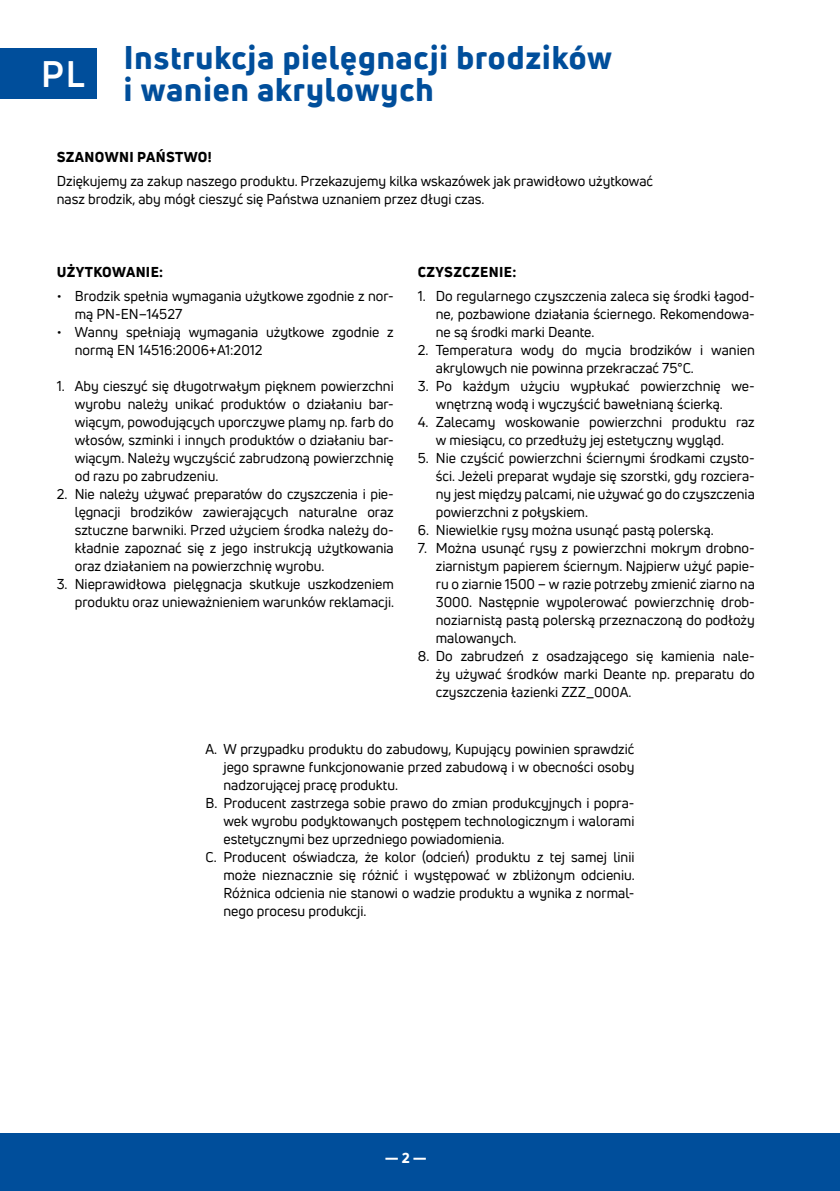
<style>
.page{position:relative;width:840px;height:1191px;background:#fff}
.page>*{position:absolute;margin:0;border:0;box-sizing:border-box;transform-origin:0 0}
.TYTUL{font:700 36px "Uni Neue";color:#fff}
.TYTUL-2{font:800 32px/32px "Uni Neue";letter-spacing:.03em;color:#004e9b}
.TEXT{font:14px/18px "Uni Neue";color:#000;text-align:justify}
.PODTYTUL{font:800 14px "Uni Neue";letter-spacing:.025em;color:#000}
.t1{font:800 14px "Uni Neue";color:#fff}
</style>
<div class="page">
<div style="left:0;top:1133px;width:839px;height:58px;background:#004e9b"></div>
<hr style="left:839px;top:48px;width:1px;height:51px;background:#004e9b">
<div style="left:0;top:48px;width:96px;height:51px;background:#004e9b"></div>
<p class="TYTUL" style="left:41px;top:52px;width:45px">PL</p>
<p class="TYTUL-2" style="left:124px;top:41px;width:489px">Instrukcja pielęgnacji brodzików i wanien akrylowych</p>
<p class="PODTYTUL" style="left:57px;top:148px;width:156px">SZANOWNI PAŃSTWO!</p>
<p class="TEXT" style="left:57px;top:172px;width:597px">Dziękujemy za zakup naszego produktu. Przekazujemy kilka wskazówek jak prawidłowo użytkować</p>
<p class="TEXT" style="left:57px;top:190px;width:429px">nasz brodzik, aby mógł cieszyć się Państwa uznaniem przez długi czas.</p>
<p class="PODTYTUL" style="left:57px;top:262px;width:108px">UŻYTKOWANIE:</p>
<p class="TEXT" style="left:75px;top:286px;width:320px;text-indent:-18px">• Brodzik spełnia wymagania użytkowe zgodnie z nor&shy;mą PN-EN–14527</p>
<p class="TEXT" style="left:75px;top:322px;width:320px;text-indent:-18px">• Wanny spełniają wymagania użytkowe zgodnie z normą EN 14516:2006+A1:2012</p>
<p class="TEXT" style="left:75px;top:376px;width:320px;text-indent:-18px">1. Aby cieszyć się długotrwałym pięknem powierzchni wyrobu należy unikać produktów o działaniu bar&shy;wiącym, powodujących uporczywe plamy np. farb do włosów, szminki i innych produktów o działaniu bar&shy;wiącym. Należy wyczyścić zabrudzoną powierzchnię od razu po zabrudzeniu.</p>
<p class="TEXT" style="left:75px;top:484px;width:320px;text-indent:-18px">2. Nie należy używać preparatów do czyszczenia i pie&shy;lęgnacji brodzików zawierających naturalne oraz sztuczne barwniki. Przed użyciem środka należy do&shy;kładnie zapoznać się z jego instrukcją użytkowania oraz działaniem na powierzchnię wyrobu.</p>
<p class="TEXT" style="left:57px;top:574px;width:338px;text-align:right">3. Nieprawidłowa pielęgnacja skutkuje uszkodzeniem produktu oraz unieważnieniem warunków reklamacji.</p>
<p class="PODTYTUL" style="left:417px;top:262px;width:100px">CZYSZCZENIE:</p>
<p class="TEXT" style="left:435px;top:286px;width:320px;text-indent:-18px">1. Do regularnego czyszczenia zaleca się środki łagod&shy;ne, pozbawione działania ściernego. Rekomendowa&shy;ne są środki marki Deante.</p>
<p class="TEXT" style="left:435px;top:340px;width:320px;text-indent:-18px">2. Temperatura wody do mycia brodzików i wanien akrylowych nie powinna przekraczać 75°C.</p>
<p class="TEXT" style="left:435px;top:376px;width:320px;text-indent:-18px">3. Po każdym użyciu wypłukać powierzchnię we&shy;wnętrzną wodą i wyczyścić bawełnianą ścierką.</p>
<p class="TEXT" style="left:435px;top:412px;width:320px;text-indent:-18px">4. Zalecamy woskowanie powierzchni produktu raz w miesiącu, co przedłuży jej estetyczny wygląd.</p>
<p class="TEXT" style="left:435px;top:448px;width:320px;text-indent:-18px">5. Nie czyścić powierzchni ściernymi środkami czysto&shy;ści. Jeżeli preparat wydaje się szorstki, gdy rozciera&shy;ny jest między palcami, nie używać go do czyszczenia powierzchni z połyskiem.</p>
<p class="TEXT" style="left:417px;top:520px;width:297px">6. Niewielkie rysy można usunąć pastą polerską.</p>
<p class="TEXT" style="left:435px;top:538px;width:320px;text-indent:-18px">7. Można usunąć rysy z powierzchni mokrym drobno&shy;ziarnistym papierem ściernym. Najpierw użyć papie&shy;ru o ziarnie 1500 – w razie potrzeby zmienić ziarno na 3000. Następnie wypolerować powierzchnię drob&shy;noziarnistą pastą polerską przeznaczoną do podłoży malowanych.</p>
<p class="TEXT" style="left:435px;top:646px;width:320px;text-indent:-18px">8. Do zabrudzeń z osadzającego się kamienia nale&shy;ży używać środków marki Deante np. preparatu do czyszczenia łazienki ZZZ_000A.</p>
<p class="TEXT" style="left:223px;top:740px;width:412px;text-indent:-18px">A. W przypadku produktu do zabudowy, Kupujący powinien sprawdzić jego sprawne funkcjonowanie przed zabudową i w obecności osoby nadzorującej pracę produktu.</p>
<p class="TEXT" style="left:223px;top:794px;width:412px;text-indent:-18px">B. Producent zastrzega sobie prawo do zmian produkcyjnych i popra&shy;wek wyrobu podyktowanych postępem technologicznym i walorami estetycznymi bez uprzedniego powiadomienia.</p>
<p class="TEXT" style="left:223px;top:848px;width:412px;text-indent:-18px">C. Producent oświadcza, że kolor (odcień) produktu z tej samej linii może nieznacznie się różnić i występować w zbliżonym odcieniu.<br>Różnica odcienia nie stanowi o wadzie produktu a wynika z normal&shy;nego procesu produkcji.</p>
<p class="t1" style="left:384px;top:1148px;width:43px">— 2 —</p>
</div>
